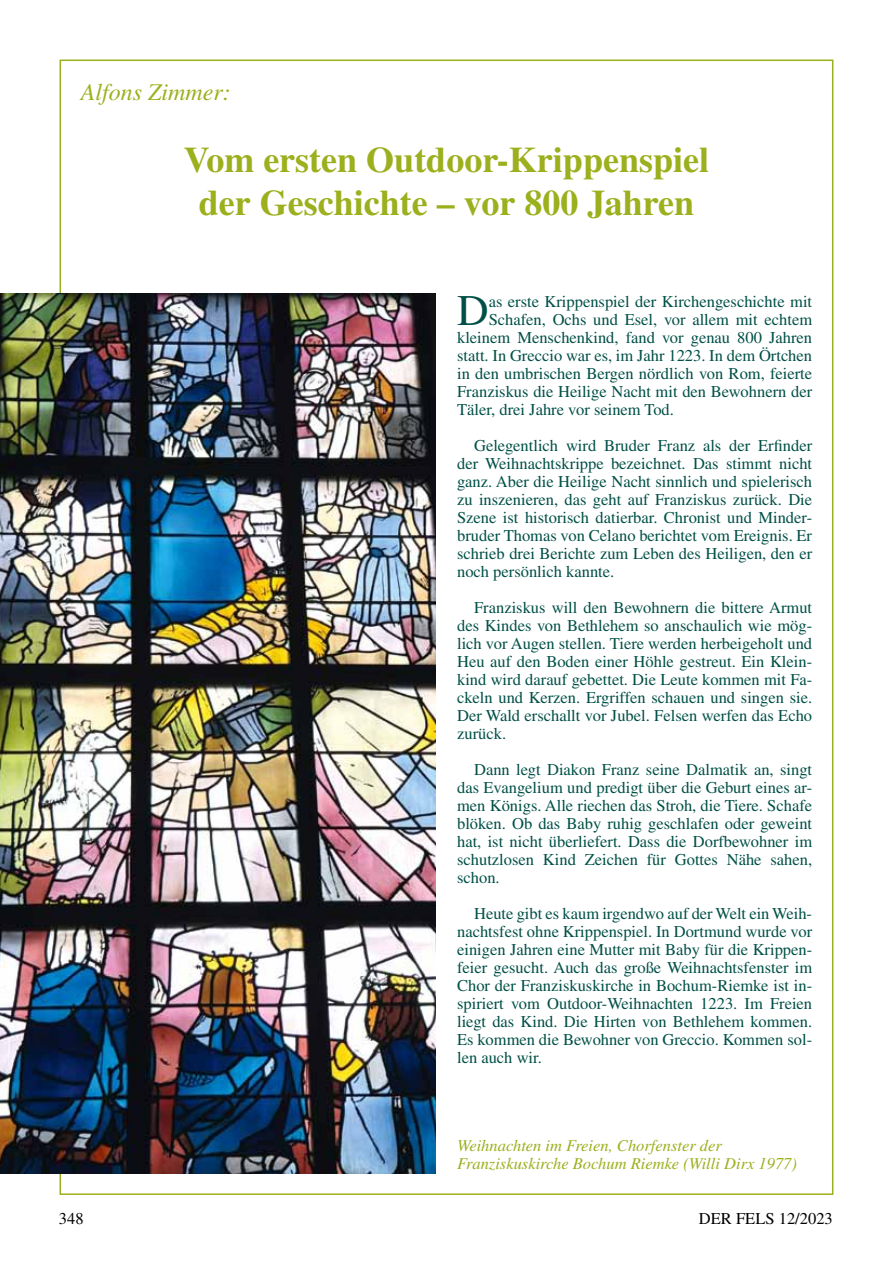
<style>
.page{position:relative;width:893px;height:1263px;background:#fff}
.page>*{position:absolute;margin:0;border:0;box-sizing:border-box;transform-origin:0 0}
.t1{font:43.65px "Times";color:#005047}
.t2{font:700 36px/43.2px "Times";color:#9caf1c;text-align:center}
.t3{font:italic 24px "Times";color:#9caf1c}
.t4{font:16.5px/18px "Times";color:#005047;text-align:justify}
.t5{font:italic 16.5px/18px "Times";color:#9caf1c}
.t6{font:16.5px "Times";color:#000}
</style>
<div class="page">
<img style="left:0;top:294px;width:436px;height:880px">
<h3 class="t3" style="left:81px;top:78px;width:152px">Alfons Zimmer:</h3>
<h2 class="t2" style="left:184px;top:137px;width:527px">Vom ersten Outdoor-Krippenspiel der Geschichte – vor 800 Jahren</h2>
<h1 class="t1" style="left:457px;top:285px;width:33px">D</h1>
<p class="t4" style="left:489px;top:292px;width:325px">as erste Krippenspiel der Kirchengeschichte mit</p>
<p class="t4" style="left:489px;top:310px;width:325px">Schafen, Ochs und Esel, vor allem mit echtem</p>
<p class="t4" style="left:457px;top:328px;width:357px">kleinem Menschenkind, fand vor genau 800 Jahren</p>
<p class="t4" style="left:457px;top:346px;width:356px">statt. In Greccio war es, im Jahr 1223. In dem Örtchen</p>
<p class="t4" style="left:457px;top:364px;width:357px">in den umbrischen Bergen nördlich von Rom, feierte</p>
<p class="t4" style="left:457px;top:382px;width:357px">Franziskus die Heilige Nacht mit den Bewohnern der</p>
<p class="t4" style="left:457px;top:400px;width:218px">Täler, drei Jahre vor seinem Tod.</p>
<p class="t4" style="left:457px;top:436px;width:357px;text-indent:17px">Gelegentlich wird Bruder Franz als der Erfinder der Weihnachtskrippe bezeichnet. Das stimmt nicht ganz. Aber die Heilige Nacht sinnlich und spielerisch zu inszenieren, das geht auf Franziskus zurück. Die Szene ist historisch datierbar. Chronist und Minder&shy;bruder Thomas von Celano berichtet vom Ereignis. Er schrieb drei Berichte zum Leben des Heiligen, den er noch persönlich kannte.</p>
<p class="t4" style="left:457px;top:598px;width:357px;text-indent:17px">Franziskus will den Bewohnern die bittere Armut des Kindes von Bethlehem so anschaulich wie mög&shy;lich vor Augen stellen. Tiere werden herbeigeholt und Heu auf den Boden einer Höhle gestreut. Ein Klein&shy;kind wird darauf gebettet. Die Leute kommen mit Fa&shy;ckeln und Kerzen. Ergriffen schauen und singen sie.<br>Der Wald erschallt vor Jubel. Felsen werfen das Echo zurück.</p>
<p class="t4" style="left:457px;top:760px;width:357px;text-indent:17px">Dann legt Diakon Franz seine Dalmatik an, singt das Evangelium und predigt über die Geburt eines ar&shy;men Königs. Alle riechen das Stroh, die Tiere. Schafe blöken. Ob das Baby ruhig geschlafen oder geweint hat, ist nicht überliefert. Dass die Dorfbewohner im schutzlosen Kind Zeichen für Gottes Nähe sahen, schon.</p>
<p class="t4" style="left:457px;top:904px;width:357px;text-indent:17px">Heute gibt es kaum irgendwo auf der Welt ein Weih&shy;nachtsfest ohne Krippenspiel. In Dortmund wurde vor einigen Jahren eine Mutter mit Baby für die Krippen&shy;feier gesucht. Auch das große Weihnachtsfenster im Chor der Franziskuskirche in Bochum-Riemke ist in&shy;spiriert vom Outdoor-Weihnachten 1223. Im Freien liegt das Kind. Die Hirten von Bethlehem kommen.<br>Es kommen die Bewohner von Greccio. Kommen sol&shy;len auch wir.</p>
<p class="t5" style="left:457px;top:1136px;width:341px">Weihnachten im Freien, Chorfenster der<br>Franziskuskirche Bochum Riemke (Willi Dirx 1977)</p>
<p class="t6" style="left:59px;top:1209px;width:26px">348</p>
<p class="t6" style="left:699px;top:1209px;width:135px">DER FELS 12/2023</p>
</div>
